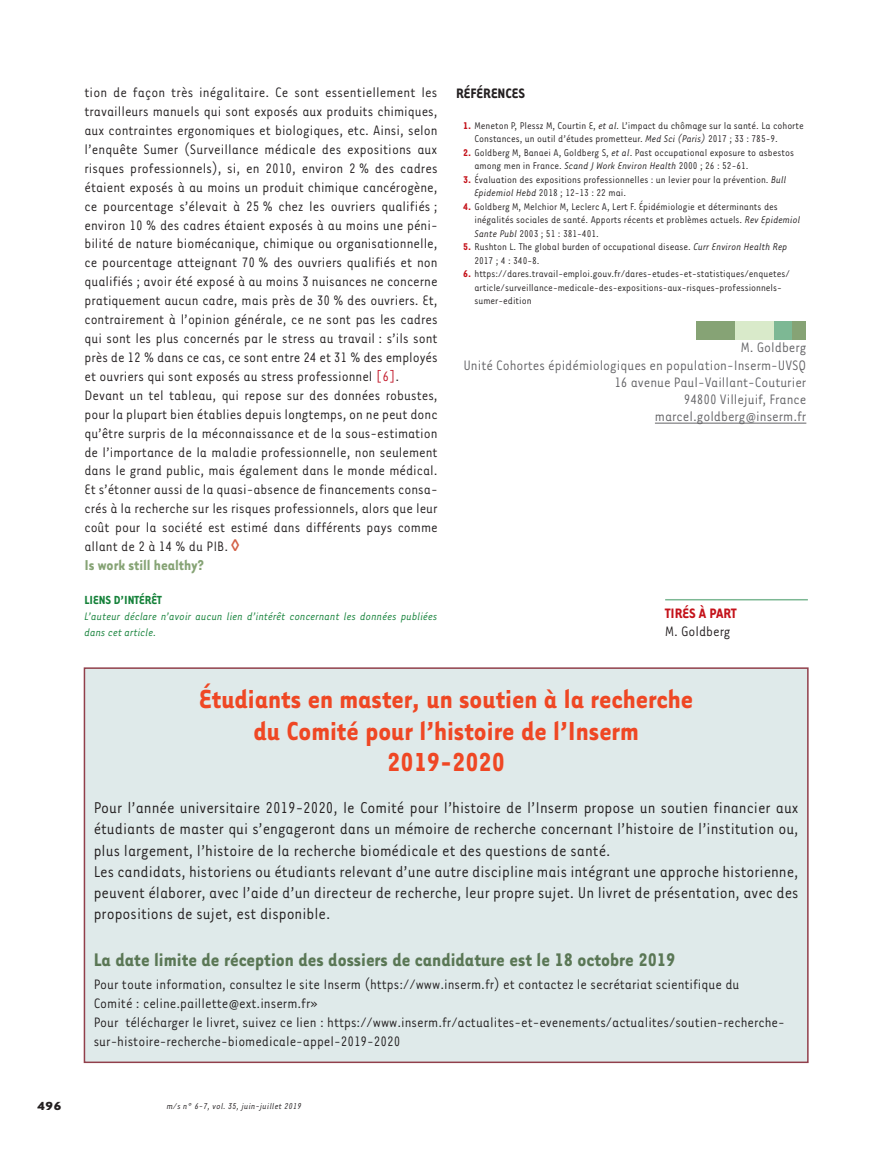
<style>
.page{position:relative;width:892px;height:1149px;background:#fff}
.page>*{position:absolute;margin:0;border:0;box-sizing:border-box;transform-origin:0 0}
.t1{font:700 30px/31.5px "Tarzana Narrow";color:#ef4724;text-align:center}
.t2{font:700 21px "Tarzana Narrow";color:#5a7755}
.t3{font:18px/21px "Tarzana Narrow";color:#231f20}
.t4{font:700 16.5px "Tarzana Narrow";color:#86a375}
.t5{font:15.75px/18.9px "Tarzana Narrow";color:#231f20}
.t6{font:15.75px/17.2px "Tarzana Narrow";color:#636366;text-align:right}
.t7{font:700 15.75px "Tarzana Narrow";color:#231f20}
.t8{font:700 15.75px "Tarzana Narrow";color:#c4121a}
.t9{font:700 13.5px "Tarzana Narrow";color:#148139}
.t10{font:700 13.5px "Tarzana Wide";color:#231f20}
.t11{font:italic 12.45px/15.9px "Tarzana Narrow";color:#148139}
.t12{font:11.25px/13.5px "Tarzana Narrow";color:#231f20}
.t13{font:italic 9.75px "Tarzana Narrow";letter-spacing:.025em;color:#231f20}
.s1{color:#c11527}
.s2{font-weight:700;color:#c4121a}
.s3{font-style:italic}
</style>
<div class="page">
<hr style="left:654px;top:423px;width:152px;height:1px;background:#636366">
<div style="left:773px;top:321px;width:20px;height:18px;background:#7db894"></div>
<div style="left:792px;top:321px;width:14px;height:18px;background:#86a375"></div>
<div style="left:695px;top:321px;width:40px;height:18px;background:#86a375"></div>
<div style="left:734px;top:321px;width:39px;height:18px;background:#d9eaca"></div>
<hr style="left:665px;top:599px;width:142px;height:1px;background:#7db894">
<div style="left:84px;top:668px;width:723px;height:394px;background:#dfeaea"></div>
<div style="left:84px;top:667px;width:724px;height:395px;border:2px solid #913f4b"></div>
<p class="t5" style="left:84px;top:82px;width:354px">tion de façon très inégalitaire. Ce sont essentiellement les travailleurs manuels qui sont exposés aux produits chimiques, aux contraintes ergonomiques et biologiques, etc. Ainsi, selon l’enquête Sumer (Surveillance médicale des expositions aux risques professionnels), si, en 2010, environ 2 % des cadres étaient exposés à au moins un produit chimique cancérogène, ce pourcentage s’élevait à 25 % chez les ouvriers qualifiés ; environ 10 % des cadres étaient exposés à au moins une péni&shy;bilité de nature biomécanique, chimique ou organisationnelle, ce pourcentage atteignant 70 % des ouvriers qualifiés et non qualifiés ; avoir été exposé à au moins 3 nuisances ne concerne pratiquement aucun cadre, mais près de 30 % des ouvriers. Et, contrairement à l’opinion générale, ce ne sont pas les cadres qui sont les plus concernés par le stress au travail : s’ils sont près de 12 % dans ce cas, ce sont entre 24 et 31 % des employés et ouvriers qui sont exposés au stress professionnel <span class="s1">[6]</span>.<br>Devant un tel tableau, qui repose sur des données robustes, pour la plupart bien établies depuis longtemps, on ne peut donc qu’être surpris de la méconnaissance et de la sous-estimation de l’importance de la maladie professionnelle, non seulement dans le grand public, mais également dans le monde médical.<br>Et s’étonner aussi de la quasi-absence de financements consa&shy;crés à la recherche sur les risques professionnels, alors que leur coût pour la société est estimé dans différents pays comme allant de 2 à 14 % du PIB.</p>
<p class="t4" style="left:84px;top:554px;width:121px">Is work still healthy?</p>
<p class="t9" style="left:84px;top:592px;width:79px">LIENS D’INTÉRÊT</p>
<p class="t11" style="left:84px;top:608px;width:354px">L’auteur déclare n’avoir aucun lien d’intérêt concernant les données publiées dans cet article.</p>
<p class="t7" style="left:456px;top:83px;width:70px">RÉFÉRENCES</p>
<p class="t12" style="left:474px;top:118px;width:331px;text-indent:-11px"><span class="s2">1.</span> Meneton P, Plessz M, Courtin E, <span class="s3">et al.</span> L’impact du chômage sur la santé. La cohorte<br>Constances, un outil d’études prometteur. <span class="s3">Med Sci (Paris)</span> 2017 ; 33 : 785-9.</p>
<p class="t12" style="left:474px;top:145px;width:321px;text-indent:-11px"><span class="s2">2.</span> Goldberg M, Banaei A, Goldberg S, <span class="s3">et al</span>. Past occupational exposure to asbestos among men in France. <span class="s3">Scand J Work Environ Health</span> 2000 ; 26 : 52-61.</p>
<p class="t12" style="left:474px;top:172px;width:313px;text-indent:-11px"><span class="s2">3.</span> Évaluation des expositions professionnelles : un levier pour la prévention. <span class="s3">Bull<br>Epidemiol Hebd</span> 2018 ; 12-13 : 22 mai.</p>
<p class="t12" style="left:474px;top:199px;width:327px;text-indent:-11px"><span class="s2">4.</span> Goldberg M, Melchior M, Leclerc A, Lert F. Épidémiologie et déterminants des inégalités sociales de santé. Apports récents et problèmes actuels. <span class="s3">Rev Epidemiol<br>Sante Publ</span> 2003 ; 51 : 381-401.</p>
<p class="t12" style="left:474px;top:239px;width:314px;text-indent:-11px"><span class="s2">5.</span> Rushton L. The global burden of occupational disease. <span class="s3">Curr Environ Health Rep<br></span>2017 ; 4 : 340-8.</p>
<p class="t12" style="left:474px;top:266px;width:317px;text-indent:-11px"><span class="s2">6.</span> https://dares.travail-emploi.gouv.fr/dares-etudes-et-statistiques/enquetes/ article/surveillance-medicale-des-expositions-aux-risques-professionnels&shy;sumer-edition</p>
<p class="t6" style="left:463px;top:338px;width:344px">M. Goldberg<br>Unité Cohortes épidémiologiques en population-Inserm-UVSQ 16 avenue Paul-Vaillant-Couturier<br>94800 Villejuif, France<br>marcel.goldberg@inserm.fr</p>
<p class="t8" style="left:665px;top:602px;width:73px">TIRÉS À PART</p>
<p class="t5" style="left:665px;top:621px;width:67px">M. Goldberg</p>
<h1 class="t1" style="left:199px;top:681px;width:495px">Étudiants en master, un soutien à la recherche du Comité pour l’histoire de l’Inserm<br>2019-2020</h1>
<p class="t3" style="left:94px;top:796px;width:706px">Pour l’année universitaire 2019-2020, le Comité pour l’histoire de l’Inserm propose un soutien financier aux étudiants de master qui s’engageront dans un mémoire de recherche concernant l’histoire de l’institution ou, plus largement, l’histoire de la recherche biomédicale et des questions de santé.<br>Les candidats, historiens ou étudiants relevant d’une autre discipline mais intégrant une approche historienne, peuvent élaborer, avec l’aide d’un directeur de recherche, leur propre sujet. Un livret de présentation, avec des propositions de sujet, est disponible.</p>
<h2 class="t2" style="left:94px;top:945px;width:583px">La date limite de réception des dossiers de candidature est le 18 octobre 2019</h2>
<p class="t5" style="left:94px;top:973px;width:692px">Pour toute information, consultez le site Inserm (https://www.inserm.fr) et contactez le secrétariat scientifique du<br>Comité : celine.paillette@ext.inserm.fr»<br>Pour télécharger le livret, suivez ce lien : https://www.inserm.fr/actualites-et-evenements/actualites/soutien-recherche&shy;sur-histoire-recherche-biomedicale-appel-2019-2020</p>
<p class="t10" style="left:37px;top:1096px;width:26px">496</p>
<p class="t13" style="left:167px;top:1099px;width:136px">m/s n° 6-7, vol. 35, juin-juillet 2019</p>
</div>
